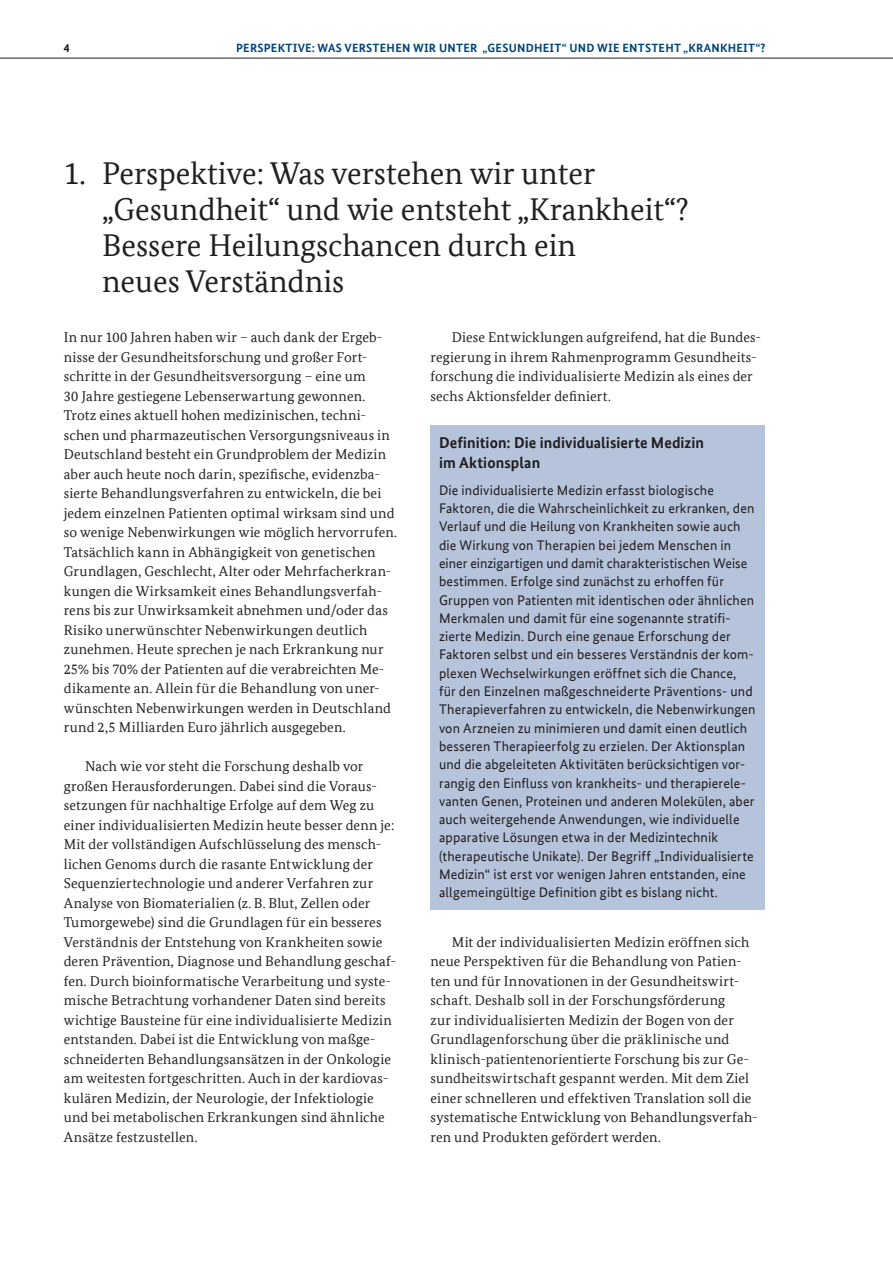
<style>
.page{position:relative;width:893px;height:1263px;background:#fff}
.page>*{position:absolute;margin:0;border:0;box-sizing:border-box;transform-origin:0 0}
.t1{font:31.5px/36px "Bundes Serif Office T";color:#231f20}
.t2{font:700 15.75px/19.5px "Bundes Sans Office T";letter-spacing:.005em;color:#231f20}
.t3{font:14.25px/19.5px "Bundes Serif Office T";letter-spacing:.01em;color:#231f20}
.t4{font:13.95px/18.3px "Bundes Sans Office T";letter-spacing:.01em;color:#231f20}
.t5{font:700 12px "Bundes Sans Office T";letter-spacing:.02em;color:#004578}
.t6{font:700 12px "Bundes Sans Office T";color:#231f20}
</style>
<div class="page">
<hr style="left:0;top:58px;width:893px;height:1px;background:#231f20">
<div style="left:431px;top:425px;width:334px;height:485px;background:#b6c4db"></div>
<p class="t6" style="left:64px;top:41px;width:7px">4</p>
<p class="t5" style="left:236px;top:41px;width:531px">PERSPEKTIVE: WAS VERSTEHEN WIR UNTER „GESUNDHEIT“ UND WIE ENTSTEHT „KRANKHEIT“?</p>
<h2 class="t1" style="left:102px;top:155px;width:588px;text-indent:-38px">1. Perspektive: Was verstehen wir unter „Gesundheit“ und wie entsteht „Krankheit“?<br>Bessere Heilungschancen durch ein<br>neues Verständnis</h2>
<p class="t3" style="left:64px;top:328px;width:335px">In nur 100 Jahren haben wir – auch dank der Ergeb&shy;nisse der Gesundheitsforschung und großer Fort&shy;schritte in der Gesundheitsversorgung – eine um<br>30 Jahre gestiegene Lebenserwartung gewonnen.<br>Trotz eines aktuell hohen medizinischen, techni&shy;schen und pharmazeutischen Versorgungsniveaus in Deutschland besteht ein Grundproblem der Medizin aber auch heute noch darin, spezifische, evidenzba&shy;sierte Behandlungsverfahren zu entwickeln, die bei jedem einzelnen Patienten optimal wirksam sind und so wenige Nebenwirkungen wie möglich hervorrufen.</p>
<p class="t3" style="left:64px;top:542px;width:329px">Tatsächlich kann in Abhängigkeit von genetischen Grundlagen, Geschlecht, Alter oder Mehrfacherkran&shy;kungen die Wirksamkeit eines Behandlungsverfah&shy;rens bis zur Unwirksamkeit abnehmen und/oder das Risiko unerwünschter Nebenwirkungen deutlich zunehmen. Heute sprechen je nach Erkrankung nur 25% bis 70% der Patienten auf die verabreichten Me&shy;dikamente an. Allein für die Behandlung von uner&shy;wünschten Nebenwirkungen werden in Deutschland rund 2,5 Milliarden Euro jährlich ausgegeben.</p>
<p class="t3" style="left:64px;top:757px;width:333px;text-indent:21px">Nach wie vor steht die Forschung deshalb vor großen Herausforderungen. Dabei sind die Voraus&shy;setzungen für nachhaltige Erfolge auf dem Weg zu einer individualisierten Medizin heute besser denn je:<br>Mit der vollständigen Aufschlüsselung des mensch&shy;lichen Genoms durch die rasante Entwicklung der Sequenziertechnologie und anderer Verfahren zur Analyse von Biomaterialien (z. B. Blut, Zellen oder Tumorgewebe) sind die Grundlagen für ein besseres Verständnis der Entstehung von Krankheiten sowie deren Prävention, Diagnose und Behandlung geschaf&shy;fen. Durch bioinformatische Verarbeitung und syste&shy;mische Betrachtung vorhandener Daten sind bereits wichtige Bausteine für eine individualisierte Medizin entstanden. Dabei ist die Entwicklung von maßge&shy;schneiderten Behandlungsansätzen in der Onkologie am weitesten fortgeschritten. Auch in der kardiovas&shy;kulären Medizin, der Neurologie, der Infektiologie und bei metabolischen Erkrankungen sind ähnliche Ansätze festzustellen.</p>
<p class="t3" style="left:431px;top:327px;width:331px;text-indent:21px">Diese Entwicklungen aufgreifend, hat die Bundes&shy;regierung in ihrem Rahmenprogramm Gesundheits&shy;forschung die individualisierte Medizin als eines der sechs Aktionsfelder definiert.</p>
<h6 class="t2" style="left:439px;top:433px;width:267px">DEFINITION: DIE INDIVIDUALISIERTE MEDIZIN<br>IM AKTIONSPLAN</h6>
<p class="t4" style="left:439px;top:481px;width:318px">Die individualisierte Medizin erfasst biologische Faktoren, die die Wahrscheinlichkeit zu erkranken, den Verlauf und die Heilung von Krankheiten sowie auch die Wirkung von Therapien bei jedem Menschen in einer einzigartigen und damit charakteristischen Weise bestimmen. Erfolge sind zunächst zu erhoffen für Gruppen von Patienten mit identischen oder ähnlichen Merkmalen und damit für eine sogenannte stratifi&shy;zierte Medizin. Durch eine genaue Erforschung der Faktoren selbst und ein besseres Verständnis der kom&shy;plexen Wechselwirkungen eröffnet sich die Chance, für den Einzelnen maßgeschneiderte Präventions- und Therapieverfahren zu entwickeln, die Nebenwirkungen von Arzneien zu minimieren und damit einen deutlich besseren Therapieerfolg zu erzielen. Der Aktionsplan und die abgeleiteten Aktivitäten berücksichtigen vor&shy;rangig den Einfluss von krankheits- und therapierele&shy;vanten Genen, Proteinen und anderen Molekülen, aber auch weitergehende Anwendungen, wie individuelle apparative Lösungen etwa in der Medizintechnik (therapeutische Unikate). Der Begriff „Individualisierte Medizin“ ist erst vor wenigen Jahren entstanden, eine allgemeingültige Definition gibt es bislang nicht.</p>
<p class="t3" style="left:431px;top:932px;width:328px;text-indent:21px">Mit der individualisierten Medizin eröffnen sich neue Perspektiven für die Behandlung von Patien&shy;ten und für Innovationen in der Gesundheitswirt&shy;schaft. Deshalb soll in der Forschungsförderung<br>zur individualisierten Medizin der Bogen von der Grundlagenforschung über die präklinische und klinisch-patientenorientierte Forschung bis zur Ge&shy;sundheitswirtschaft gespannt werden. Mit dem Ziel einer schnelleren und effektiven Translation soll die systematische Entwicklung von Behandlungsverfah&shy;ren und Produkten gefördert werden.</p>
</div>
